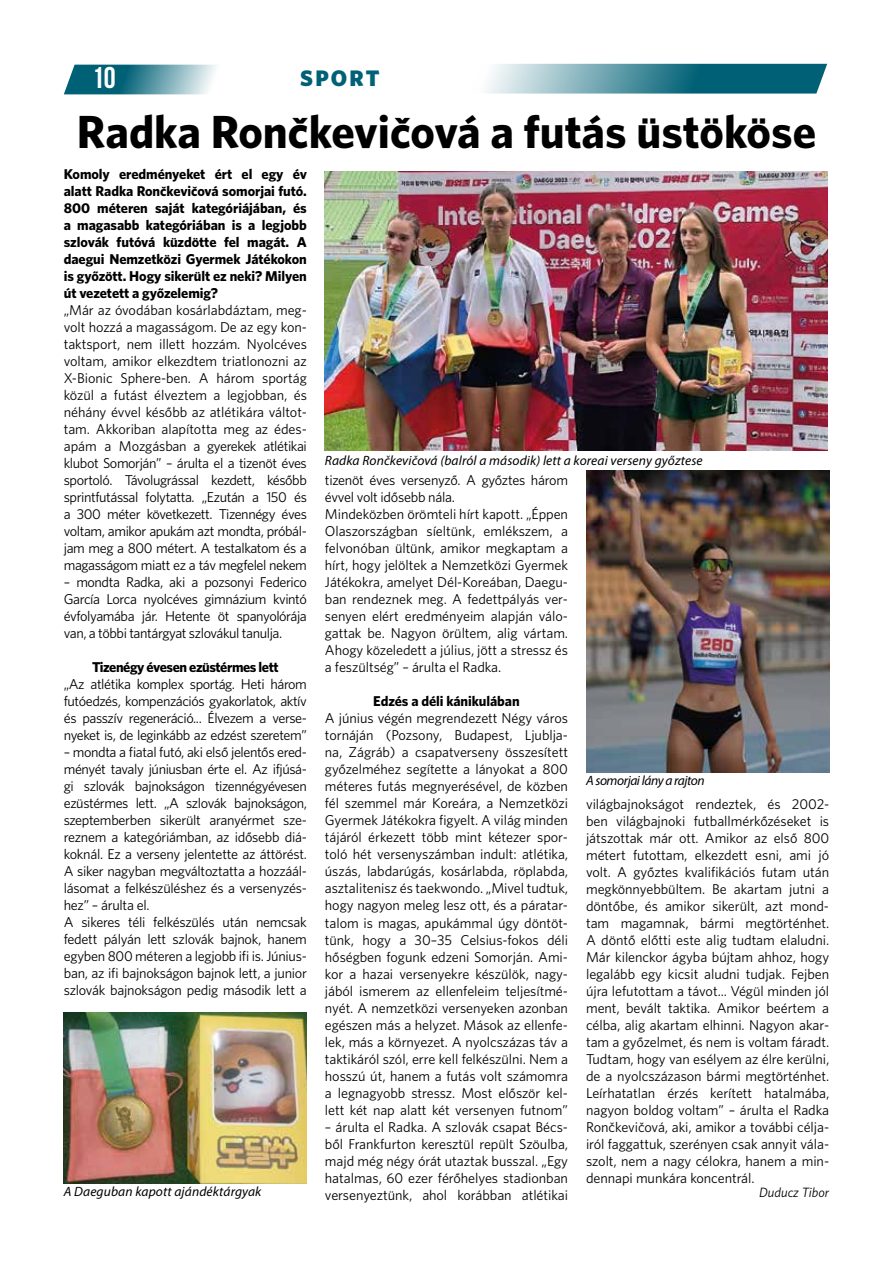
<style>
.page{position:relative;width:893px;height:1263px;background:#fff}
.page>*{position:absolute;margin:0;border:0;box-sizing:border-box;transform-origin:0 0}
.t1{font:46.5px "Whitney CE Bold";color:#000}
.t2{font:30px "Bebas Neue";color:#fff}
.t3{font:22.5px "Whitney CE Black";letter-spacing:.1em;color:#006176}
.t4{font:14.25px/17px "Whitney C Ebook";letter-spacing:-.02em;color:#000;text-align:justify}
.t5{font:14.25px/17px "Whitney CE Bold";letter-spacing:-.005em;color:#000;text-align:justify}
.t6{font:14.25px "Whitney CE Bold";letter-spacing:-.03em;color:#000}
.t7{font:italic 13.5px "Myriad Pro";letter-spacing:.01em;color:#000}
.t8{font:italic 13.5px "Myriad Pro";letter-spacing:-.03em;color:#000}
.t9{font:italic 13.5px "Whitney C Ebook";color:#000}
</style>
<div class="page">
<svg style="left:64px;top:65px;width:153px;height:29px;background:#5797a4"></svg>
<svg style="left:486px;top:64px;width:341px;height:30px;background:#5394a2"></svg>
<img style="left:325px;top:171px;width:502px;height:280px">
<img style="left:64px;top:1012px;width:243px;height:171px">
<img style="left:586px;top:470px;width:243px;height:302px">
<h2 class="t2" style="left:92px;top:61px;width:25px">10</h2>
<h3 class="t3" style="left:300px;top:64px;width:81px">SPORT</h3>
<h1 class="t1" style="left:77px;top:104px;width:741px">Radka Rončkevičová a futás üstököse</h1>
<p class="t5" style="left:64px;top:165px;width:245px">Komoly eredményeket ért el egy év alatt Radka Rončkevičová somorjai futó.<br>800 méteren saját kategóriájában, és a magasabb kategóriában is a legjobb szlovák futóvá küzdötte fel magát. A daegui Nemzetközi Gyermek Játékokon is győzött. Hogy sikerült ez neki? Milyen út vezetett a győzelemig?</p>
<p class="t4" style="left:64px;top:301px;width:245px">„Már az óvodában kosárlabdáztam, meg&shy;volt hozzá a magasságom. De az egy kon&shy;taktsport, nem illett hozzám. Nyolcéves voltam, amikor elkezdtem triatlonozni az X-Bionic Sphere-ben. A három sportág közül a futást élveztem a legjobban, és néhány évvel később az atlétikára váltot&shy;tam. Akkoriban alapította meg az édes&shy;apám a Mozgásban a gyerekek atlétikai klubot Somorján” – árulta el a tizenöt éves sportoló. Távolugrással kezdett, később sprintfutással folytatta. „Ezután a 150 és a 300 méter következett. Tizennégy éves voltam, amikor apukám azt mondta, próbál&shy;jam meg a 800 métert. A testalkatom és a magasságom miatt ez a táv megfelel nekem</p>
<p class="t4" style="left:64px;top:573px;width:245px">– mondta Radka, aki a pozsonyi Federico García Lorca nyolcéves gimnázium kvintó évfolyamába jár. Hetente öt spanyolórája van, a többi tantárgyat szlovákul tanulja.</p>
<p class="t6" style="left:92px;top:659px;width:188px">Tizenégy évesen ezüstérmes lett</p>
<p class="t4" style="left:64px;top:675px;width:245px">„Az atlétika komplex sportág. Heti három futóedzés, kompenzációs gyakorlatok, aktív és passzív regeneráció... Élvezem a verse&shy;nyeket is, de leginkább az edzést szeretem”</p>
<p class="t4" style="left:64px;top:743px;width:245px;text-align:left">– mondta a fiatal futó, aki első jelentős ered&shy;ményét tavaly júniusban érte el. Az ifjúsá&shy;gi szlovák bajnokságon tizennégyévesen ezüstérmes lett. „A szlovák bajnokságon, szeptemberben sikerült aranyérmet sze&shy;reznem a kategóriámban, az idősebb diá&shy;koknál. Ez a verseny jelentette az áttörést.<br>A siker nagyban megváltoztatta a hozzáál&shy;lásomat a felkészüléshez és a versenyzés&shy;hez” – árulta el.<br>A sikeres téli felkészülés után nemcsak fedett pályán lett szlovák bajnok, hanem egyben 800 méteren a legjobb ifi is. Június&shy;ban, az ifi bajnokságon bajnok lett, a junior szlovák bajnokságon pedig második lett a</p>
<p class="t7" style="left:325px;top:452px;width:379px">Radka Rončkevičová (balról a második) lett a koreai verseny győztese</p>
<p class="t4" style="left:325px;top:471px;width:245px;text-align:left">tizenöt éves versenyző. A győztes három évvel volt idősebb nála.<br>Mindeközben örömteli hírt kapott. „Éppen Olaszországban síeltünk, emlékszem, a felvonóban ültünk, amikor megkaptam a hírt, hogy jelöltek a Nemzetközi Gyermek Játékokra, amelyet Dél-Koreában, Daegu&shy;ban rendeznek meg. A fedettpályás ver&shy;senyen elért eredményeim alapján válo&shy;gattak be. Nagyon örültem, alig vártam.<br>Ahogy közeledett a július, jött a stressz és a feszültség” – árulta el Radka.</p>
<p class="t5" style="left:373px;top:692px;width:148px">Edzés a déli kánikulában</p>
<p class="t4" style="left:325px;top:710px;width:245px">A június végén megrendezett Négy város tornáján (Pozsony, Budapest, Ljublja&shy;na, Zágráb) a csapatverseny összesített győzelméhez segítette a lányokat a 800 méteres futás megnyerésével, de közben fél szemmel már Koreára, a Nemzetközi Gyermek Játékokra figyelt. A világ minden tájáról érkezett több mint kétezer spor&shy;toló hét versenyszámban indult: atlétika, úszás, labdarúgás, kosárlabda, röplabda, asztalitenisz és taekwondo. „Mivel tudtuk, hogy nagyon meleg lesz ott, és a páratar&shy;talom is magas, apukámmal úgy döntöt&shy;tünk, hogy a 30–35 Celsius-fokos déli hőségben fogunk edzeni Somorján. Ami&shy;kor a hazai versenyekre készülök, nagy&shy;jából ismerem az ellenfeleim teljesítmé&shy;nyét. A nemzetközi versenyeken azonban egészen más a helyzet. Mások az ellenfe&shy;lek, más a környezet. A nyolcszázas táv a taktikáról szól, erre kell felkészülni. Nem a hosszú út, hanem a futás volt számomra a legnagyobb stressz. Most először kel&shy;lett két nap alatt két versenyen futnom”</p>
<p class="t4" style="left:325px;top:1118px;width:245px">– árulta el Radka. A szlovák csapat Bécs&shy;ből Frankfurton keresztül repült Szöulba, majd még négy órát utaztak busszal. „Egy hatalmas, 60 ezer férőhelyes stadionban versenyeztünk, ahol korábban atlétikai</p>
<p class="t8" style="left:586px;top:772px;width:120px">A somorjai lány a rajton</p>
<p class="t4" style="left:586px;top:795px;width:245px">világbajnokságot rendeztek, és 2002- ben világbajnoki futballmérkőzéseket is játszottak már ott. Amikor az első 800 métert futottam, elkezdett esni, ami jó volt. A győztes kvalifikációs futam után megkönnyebbültem. Be akartam jutni a döntőbe, és amikor sikerült, azt mond&shy;tam magamnak, bármi megtörténhet.<br>A döntő előtti este alig tudtam elaludni.<br>Már kilenckor ágyba bújtam ahhoz, hogy legalább egy kicsit aludni tudjak. Fejben újra lefutottam a távot... Végül minden jól ment, bevált taktika. Amikor beértem a célba, alig akartam elhinni. Nagyon akar&shy;tam a győzelmet, és nem is voltam fáradt.<br>Tudtam, hogy van esélyem az élre kerülni, de a nyolcszázason bármi megtörténhet.<br>Leírhatatlan érzés kerített hatalmába, nagyon boldog voltam” – árulta el Radka Rončkevičová, aki, amikor a további célja&shy;iról faggattuk, szerényen csak annyit vála&shy;szolt, nem a nagy célokra, hanem a min&shy;dennapi munkára koncentrál.</p>
<p class="t7" style="left:64px;top:1183px;width:199px">A Daeguban kapott ajándéktárgyak</p>
<p class="t9" style="left:759px;top:1185px;width:71px">Duducz Tibor</p>
</div>
